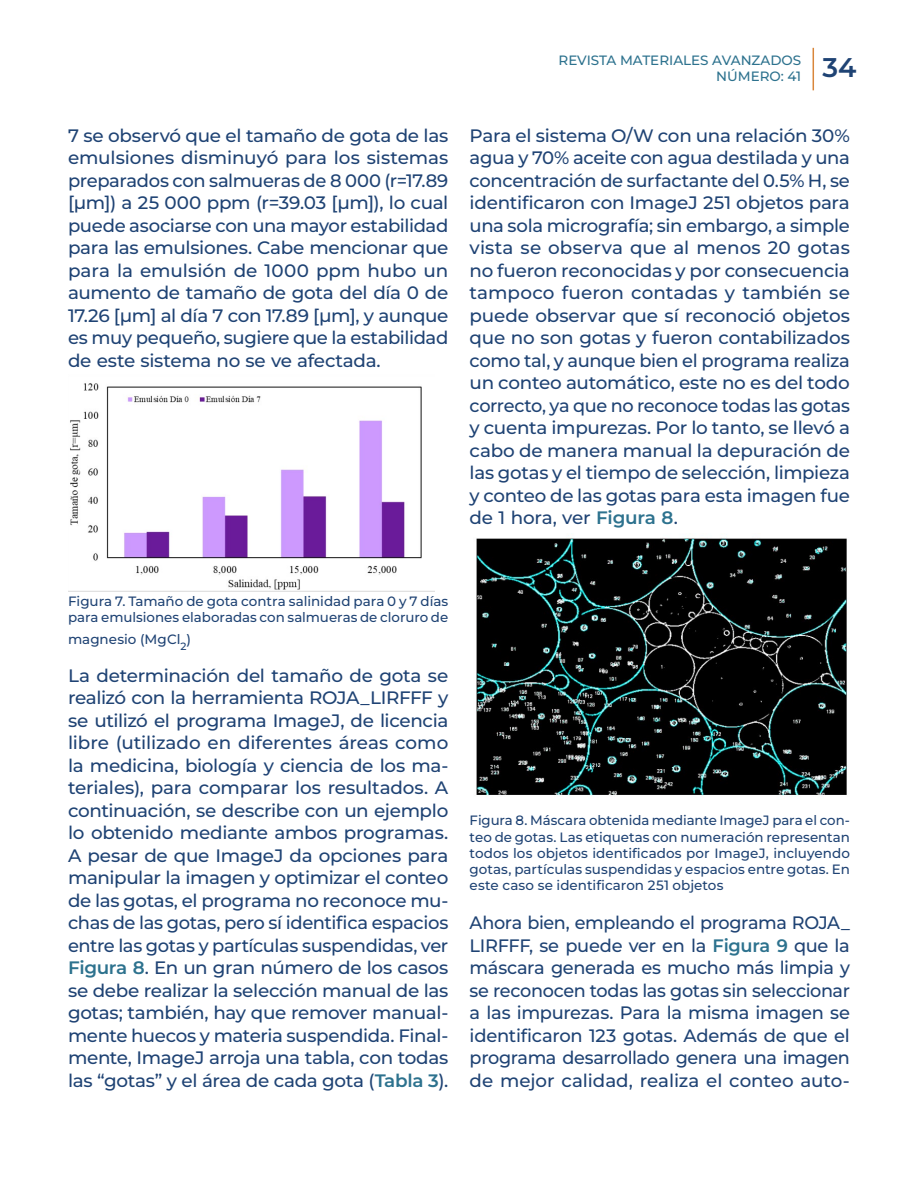
<style>
.page{position:relative;width:918px;height:1188px;background:#fff}
.page>*{position:absolute;margin:0;border:0;box-sizing:border-box;transform-origin:0 0}
.t1{font:600 27px "Montserrat";color:#1f4374}
.t2{font:500 18px/22.5px "Montserrat";letter-spacing:-.015em;color:#1f4374;text-align:justify}
.t3{font:500 13.5px/16.2px "Montserrat";color:#1f4374}
.t4{font:500 13.5px/16.2px "Montserrat";color:#2d728e;text-align:right}
.s1{font-weight:600;color:#2d728e}
</style>
<div class="page">
<hr style="left:813px;top:48px;width:1px;height:42px;background:#d9863b">
<img style="left:70px;top:383px;width:352px;height:208px">
<img style="left:476px;top:534px;width:371px;height:265px">
<p class="t2" style="left:68px;top:123px;width:382px">7 se observó que el tamaño de gota de las emulsiones disminuyó para los sistemas preparados con salmueras de 8 000 (r=17.89 [µm]) a 25 000 ppm (r=39.03 [µm]), lo cual puede asociarse con una mayor estabilidad para las emulsiones. Cabe mencionar que para la emulsión de 1000 ppm hubo un aumento de tamaño de gota del día 0 de 17.26 [µm] al día 7 con 17.89 [µm], y aunque es muy pequeño, sugiere que la estabilidad de este sistema no se ve afectada.</p>
<p class="t4" style="left:559px;top:52px;width:244px">REVISTA MATERIALES AVANZADOS<br>NÚMERO: 41</p>
<h1 class="t1" style="left:823px;top:49px;width:36px">34</h1>
<p class="t2" style="left:470px;top:123px;width:382px">Para el sistema O/W con una relación 30% agua y 70% aceite con agua destilada y una concentración de surfactante del 0.5% H, se identificaron con ImageJ 251 objetos para una sola micrografía; sin embargo, a simple vista se observa que al menos 20 gotas no fueron reconocidas y por consecuencia tampoco fueron contadas y también se puede observar que sí reconoció objetos que no son gotas y fueron contabilizados como tal, y aunque bien el programa realiza un conteo automático, este no es del todo correcto, ya que no reconoce todas las gotas y cuenta impurezas. Por lo tanto, se llevó a cabo de manera manual la depuración de las gotas y el tiempo de selección, limpieza y conteo de las gotas para esta imagen fue de 1 hora, ver <span class="s1">Figura 8</span>.</p>
<p class="t3" style="left:68px;top:593px;width:382px">Figura 7. Tamaño de gota contra salinidad para 0 y 7 días para emulsiones elaboradas con salmueras de cloruro de</p>
<p class="t3" style="left:68px;top:631px;width:125px">magnesio (MgCl<sub>2</sub>)</p>
<p class="t2" style="left:68px;top:663px;width:382px">La determinación del tamaño de gota se realizó con la herramienta ROJA_LIRFFF y se utilizó el programa ImageJ, de licencia libre (utilizado en diferentes áreas como la medicina, biología y ciencia de los ma&shy;teriales), para comparar los resultados. A continuación, se describe con un ejemplo lo obtenido mediante ambos programas.<br>A pesar de que ImageJ da opciones para manipular la imagen y optimizar el conteo de las gotas, el programa no reconoce mu&shy;chas de las gotas, pero sí identifica espacios entre las gotas y partículas suspendidas, ver <span class="s1">Figura 8</span>. En un gran número de los casos se debe realizar la selección manual de las gotas; también, hay que remover manual&shy;mente huecos y materia suspendida. Final&shy;mente, ImageJ arroja una tabla, con todas las “gotas” y el área de cada gota (<span class="s1">Tabla 3</span>).</p>
<p class="t3" style="left:470px;top:812px;width:382px;text-align:justify">Figura 8. Máscara obtenida mediante ImageJ para el con&shy;teo de gotas. Las etiquetas con numeración representan todos los objetos identificados por ImageJ, incluyendo gotas, partículas suspendidas y espacios entre gotas. En este caso se identificaron 251 objetos</p>
<p class="t2" style="left:470px;top:911px;width:382px">Ahora bien, empleando el programa ROJA_ LIRFFF, se puede ver en la <span class="s1">Figura 9</span> que la máscara generada es mucho más limpia y se reconocen todas las gotas sin seleccionar a las impurezas. Para la misma imagen se identificaron 123 gotas. Además de que el programa desarrollado genera una imagen de mejor calidad, realiza el conteo auto-</p>
</div>
